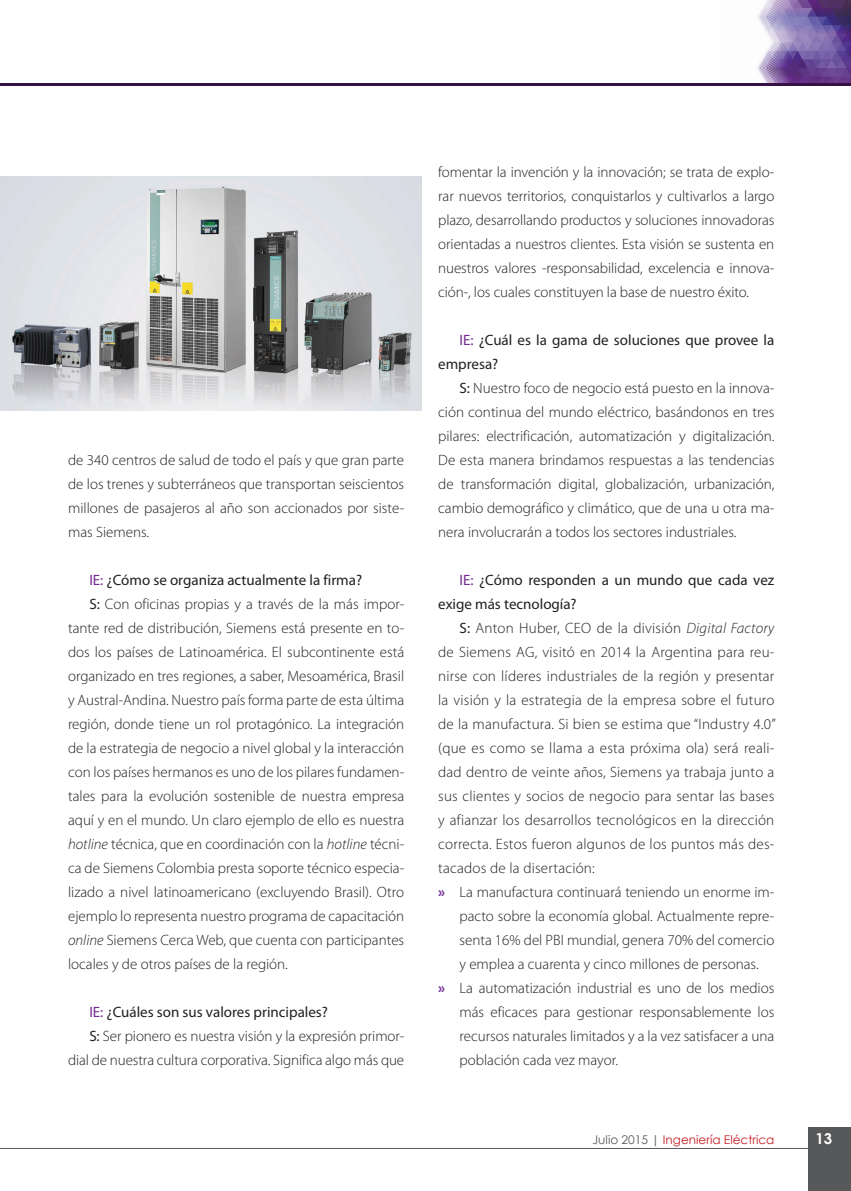
<style>
.page{position:relative;width:851px;height:1191px;background:#fff}
.page>*{position:absolute;margin:0;border:0;box-sizing:border-box;transform-origin:0 0}
.t1{font:300 15px/24px "Myriad Pro";color:#231f20;text-align:justify}
.t2{font:15px/24px "Myriad Pro";color:#231f20}
.t3{font:700 15px "Century Gothic";color:#fff}
.t4{font:12px "Century Gothic";color:#c61c22}
.s1{color:#742b91}
.s2{font-weight:400}
.s3{font-style:italic}
.s4{font-weight:700;color:#742b91}
.s5{color:#57585a}
</style>
<div class="page">
<hr style="left:0;top:1148px;width:850px;height:1px;background:#57585a">
<div style="left:808px;top:1127px;width:42px;height:64px;background:#57585a"></div>
<img style="left:757px;top:0;width:93px;height:83px">
<hr style="left:0;top:83px;width:850px;height:2px;background:#361146">
<img style="left:0;top:177px;width:421px;height:233px">
<p class="t1" style="left:68px;top:448px;width:337px">de 340 centros de salud de todo el país y que gran parte de los trenes y subterráneos que transportan seiscientos millones de pasajeros al año son accionados por siste&shy;mas Siemens.</p>
<p class="t2" style="left:89px;top:568px;width:274px"><span class="s1">IE:</span> ¿Cómo se organiza actualmente la firma?</p>
<p class="t1" style="left:89px;top:592px;width:316px"><span class="s2">S:</span> Con oficinas propias y a través de la más impor-</p>
<p class="t1" style="left:68px;top:616px;width:337px">tante red de distribución, Siemens está presente en to-</p>
<p class="t1" style="left:68px;top:640px;width:337px">dos los países de Latinoamérica. El subcontinente está</p>
<p class="t1" style="left:68px;top:664px;width:337px">organizado en tres regiones, a saber, Mesoamérica, Brasil</p>
<p class="t1" style="left:68px;top:688px;width:337px">y Austral-Andina. Nuestro país forma parte de esta última</p>
<p class="t1" style="left:68px;top:712px;width:337px">región, donde tiene un rol protagónico. La integración</p>
<p class="t1" style="left:68px;top:736px;width:337px">de la estrategia de negocio a nivel global y la interacción</p>
<p class="t1" style="left:68px;top:760px;width:337px">con los países hermanos es uno de los pilares fundamen-</p>
<p class="t1" style="left:68px;top:784px;width:337px">tales para la evolución sostenible de nuestra empresa</p>
<p class="t1" style="left:68px;top:808px;width:337px">aquí y en el mundo. Un claro ejemplo de ello es nuestra</p>
<p class="t1" style="left:68px;top:832px;width:337px"><span class="s3">hotline</span> técnica, que en coordinación con la <span class="s3">hotline</span> técni-</p>
<p class="t1" style="left:68px;top:856px;width:337px">ca de Siemens Colombia presta soporte técnico especia-</p>
<p class="t1" style="left:68px;top:880px;width:337px">lizado a nivel latinoamericano (excluyendo Brasil). Otro</p>
<p class="t1" style="left:68px;top:904px;width:337px">ejemplo lo representa nuestro programa de capacitación</p>
<p class="t1" style="left:68px;top:928px;width:337px"><span class="s3">online</span> Siemens Cerca Web, que cuenta con participantes</p>
<p class="t1" style="left:68px;top:952px;width:221px">locales y de otros países de la región.</p>
<p class="t2" style="left:89px;top:1000px;width:240px"><span class="s1">IE:</span> ¿Cuáles son sus valores principales?</p>
<p class="t1" style="left:89px;top:1024px;width:316px"><span class="s2">S:</span> Ser pionero es nuestra visión y la expresión primor-</p>
<p class="t1" style="left:68px;top:1048px;width:337px">dial de nuestra cultura corporativa. Significa algo más que</p>
<p class="t1" style="left:438px;top:160px;width:337px">fomentar la invención y la innovación; se trata de explo&shy;rar nuevos territorios, conquistarlos y cultivarlos a largo plazo, desarrollando productos y soluciones innovadoras orientadas a nuestros clientes. Esta visión se sustenta en nuestros valores -responsabilidad, excelencia e innova&shy;ción-, los cuales constituyen la base de nuestro éxito.</p>
<p class="t2" style="left:438px;top:328px;width:337px;text-indent:21px"><span class="s1">IE:</span> ¿Cuál es la gama de soluciones que provee la empresa?</p>
<p class="t1" style="left:438px;top:376px;width:337px;text-indent:21px"><span class="s2">S:</span> Nuestro foco de negocio está puesto en la innova&shy;ción continua del mundo eléctrico, basándonos en tres pilares: electrificación, automatización y digitalización.<br>De esta manera brindamos respuestas a las tendencias de transformación digital, globalización, urbanización, cambio demográfico y climático, que de una u otra ma&shy;nera involucrarán a todos los sectores industriales.</p>
<p class="t2" style="left:438px;top:568px;width:337px;text-indent:21px"><span class="s1">IE:</span> ¿Cómo responden a un mundo que cada vez exige más tecnología?</p>
<p class="t1" style="left:459px;top:616px;width:316px"><span class="s2">S:</span> Anton Huber, CEO de la división <span class="s3">Digital Factory</span></p>
<p class="t1" style="left:438px;top:640px;width:337px">de Siemens AG, visitó en 2014 la Argentina para reu-</p>
<p class="t1" style="left:438px;top:664px;width:337px">nirse con líderes industriales de la región y presentar</p>
<p class="t1" style="left:438px;top:688px;width:337px">la visión y la estrategia de la empresa sobre el futuro</p>
<p class="t1" style="left:438px;top:712px;width:339px">de la manufactura. Si bien se estima que “Industry 4.0”</p>
<p class="t1" style="left:438px;top:736px;width:337px">(que es como se llama a esta próxima ola) será reali-</p>
<p class="t1" style="left:438px;top:760px;width:337px">dad dentro de veinte años, Siemens ya trabaja junto a</p>
<p class="t1" style="left:438px;top:784px;width:337px">sus clientes y socios de negocio para sentar las bases</p>
<p class="t1" style="left:438px;top:808px;width:337px">y afianzar los desarrollos tecnológicos en la dirección</p>
<p class="t1" style="left:438px;top:832px;width:337px">correcta. Estos fueron algunos de los puntos más des-</p>
<p class="t1" style="left:438px;top:856px;width:158px">tacados de la disertación:</p>
<p class="t1" style="left:438px;top:880px;width:337px"><span class="s4">»</span> La manufactura continuará teniendo un enorme im-</p>
<p class="t1" style="left:459px;top:904px;width:316px">pacto sobre la economía global. Actualmente repre-</p>
<p class="t1" style="left:459px;top:928px;width:316px">senta 16% del PBI mundial, genera 70% del comercio</p>
<p class="t1" style="left:459px;top:952px;width:300px">y emplea a cuarenta y cinco millones de personas.</p>
<p class="t1" style="left:438px;top:976px;width:337px"><span class="s4">»</span> La automatización industrial es uno de los medios</p>
<p class="t1" style="left:459px;top:1000px;width:316px">más eficaces para gestionar responsablemente los</p>
<p class="t1" style="left:459px;top:1024px;width:316px">recursos naturales limitados y a la vez satisfacer a una</p>
<p class="t1" style="left:459px;top:1048px;width:160px">población cada vez mayor.</p>
<p class="t4" style="left:592px;top:1131px;width:183px"><span class="s5">Julio 2015 |</span> Ingeniería Eléctrica</p>
<p class="t3" style="left:815px;top:1127px;width:18px">13</p>
</div>
